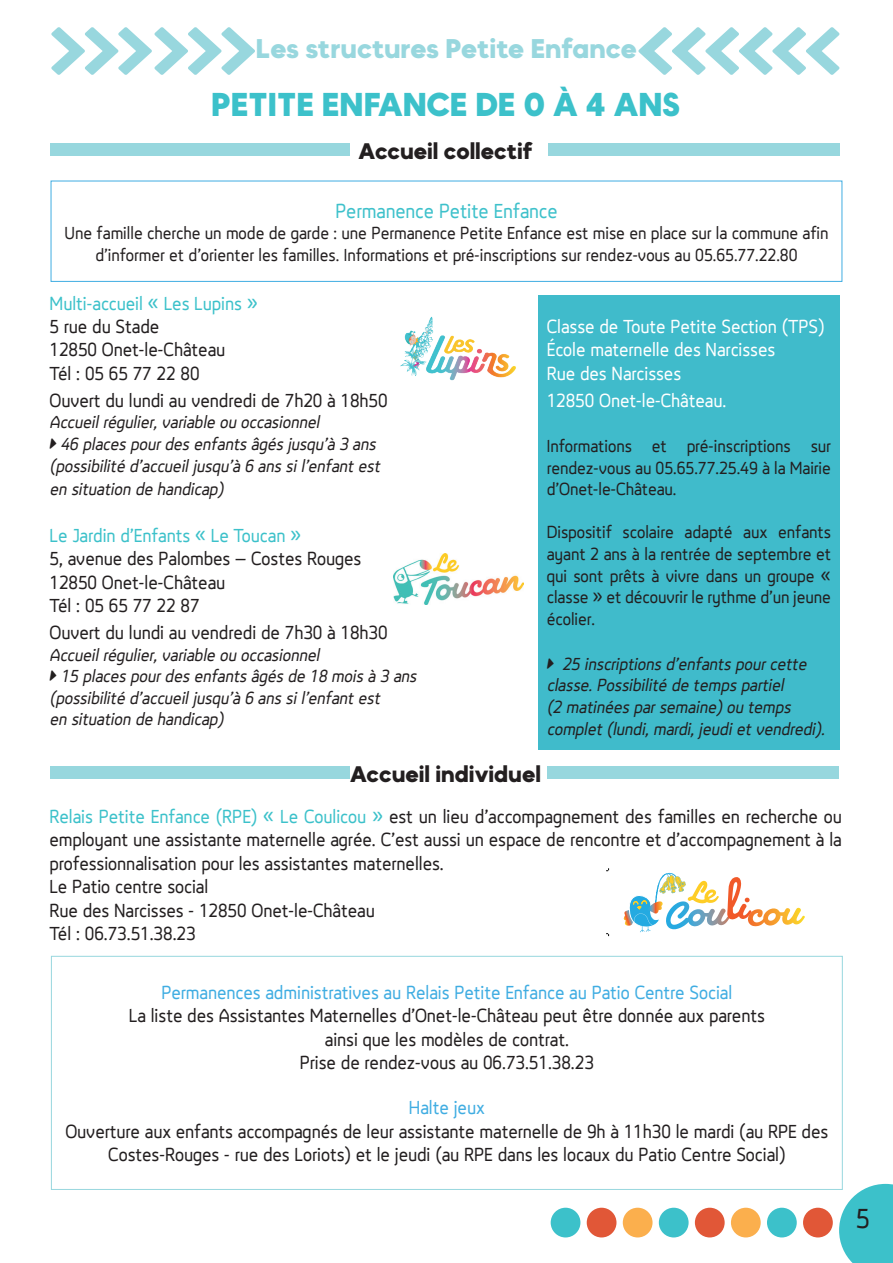
<style>
.page{position:relative;width:893px;height:1263px;background:#fff}
.page>*{position:absolute;margin:0;border:0;box-sizing:border-box;transform-origin:0 0}
.t1{font:700 33px "MADE Okine Sans PERSONALUSE";color:#3cc1ca}
.t2{font:28.5px "LT Reponse";color:#231f20}
.t3{font:700 27px "MADE Okine Sans PERSONALUSE";color:#98d7de}
.t4{font:700 22.5px "MADE Okine Sans PERSONALUSE";color:#231f20}
.t5{font:21px "LT Reponse";color:#3ec1cb}
.t6{font:19.5px/23.4px "LT Reponse";color:#231f20}
.t7{font:19.5px/23.4px "LT Reponse";color:#fff}
.t8{font:19.5px "LT Reponse";color:#40ade2}
.t9{font:19.5px "LT Reponse";color:#3cc1ca}
.t10{font:italic 18px/21.6px "LT Reponse";color:#231f20}
.t11{font:18px/21.6px "LT Reponse";color:#231f20;text-align:justify}
.s1{color:#3cc1ca}
</style>
<div class="page">
<svg style="left:839px;top:1184px;width:54px;height:79px;background:#56c9d1"></svg>
<div style="left:731px;top:1208px;width:30px;height:29px;background:#fbaf4d;border-radius:50%"></div>
<div style="left:623px;top:1208px;width:29px;height:29px;background:#fbaf4d;border-radius:50%"></div>
<div style="left:803px;top:1208px;width:30px;height:29px;background:#e15737;border-radius:50%"></div>
<div style="left:695px;top:1208px;width:30px;height:29px;background:#e15737;border-radius:50%"></div>
<div style="left:587px;top:1208px;width:29px;height:29px;background:#e15737;border-radius:50%"></div>
<div style="left:767px;top:1208px;width:30px;height:29px;background:#3cc1ca;border-radius:50%"></div>
<div style="left:659px;top:1208px;width:30px;height:29px;background:#3cc1ca;border-radius:50%"></div>
<div style="left:551px;top:1208px;width:29px;height:29px;background:#3cc1ca;border-radius:50%"></div>
<div style="left:51px;top:181px;width:791px;height:101px;border:1px solid #40ade2"></div>
<div style="left:538px;top:295px;width:301px;height:454px;background:#40bbcb"></div>
<div style="left:50px;top:143px;width:299px;height:13px;background:#97d7de"></div>
<div style="left:548px;top:143px;width:291px;height:13px;background:#97d7de"></div>
<div style="left:50px;top:766px;width:299px;height:13px;background:#97d7de"></div>
<div style="left:548px;top:766px;width:291px;height:13px;background:#97d7de"></div>
<div style="left:51px;top:956px;width:792px;height:234px;border:1px solid #98d7de"></div>
<svg style="left:51px;top:27px;width:204px;height:48px"></svg>
<svg style="left:638px;top:27px;width:201px;height:48px"></svg>
<img style="left:400px;top:316px;width:116px;height:65px">
<svg style="left:623px;top:873px;width:128px;height:59px"></svg>
<img style="left:394px;top:553px;width:129px;height:51px">
<h3 class="t3" style="left:256px;top:32px;width:382px">Les structures Petite Enfance</h3>
<h1 class="t1" style="left:211px;top:83px;width:470px">PETITE ENFANCE DE 0 À 4 ANS</h1>
<p class="t4" style="left:358px;top:137px;width:176px">Accueil collectif</p>
<p class="t5" style="left:335px;top:196px;width:224px">Permanence Petite Enfance</p>
<p class="t11" style="left:65px;top:222px;width:765px;text-align:center">Une famille cherche un mode de garde : une Permanence Petite Enfance est mise en place sur la commune afin d’informer et d’orienter les familles. Informations et pré-inscriptions sur rendez-vous au 05.65.77.22.80</p>
<p class="t9" style="left:50px;top:289px;width:210px">Multi-accueil « Les Lupins »</p>
<p class="t6" style="left:50px;top:315px;width:177px">5 rue du Stade<br>12850 Onet-le-Château<br>Tél : 05 65 77 22 80</p>
<p class="t6" style="left:50px;top:388px;width:340px">Ouvert du lundi au vendredi de 7h20 à 18h50</p>
<p class="t10" style="left:50px;top:411px;width:276px">Accueilrégulier,variable ouoccasionnel</p>
<p class="t10" style="left:60px;top:433px;width:321px">46 placespourdesenfantsâgésjusqu’à3 ans</p>
<p class="t10" style="left:50px;top:455px;width:336px">(possibilité d’accueiljusqu’à6 anssil’enfantest</p>
<p class="t10" style="left:50px;top:478px;width:180px">ensituationde handicap)</p>
<p class="t9" style="left:50px;top:521px;width:253px">Le Jardin d’Enfants « Le Toucan »</p>
<p class="t6" style="left:50px;top:547px;width:313px">5, avenue des Palombes – Costes Rouges<br>12850 Onet-le-Château<br>Tél : 05 65 77 22 87</p>
<p class="t6" style="left:50px;top:621px;width:340px">Ouvert du lundi au vendredi de 7h30 à 18h30</p>
<p class="t10" style="left:50px;top:644px;width:276px">Accueilrégulier,variable ouoccasionnel</p>
<p class="t10" style="left:60px;top:665px;width:362px">15 placespourdesenfantsâgésde 18 moisà3 ans</p>
<p class="t10" style="left:50px;top:687px;width:336px">(possibilité d’accueiljusqu’à6 anssil’enfantest</p>
<p class="t10" style="left:50px;top:708px;width:180px">ensituationde handicap)</p>
<p class="t7" style="left:547px;top:315px;width:279px">Classe de Toute Petite Section (TPS)<br>École maternelle des Narcisses<br>Rue des Narcisses</p>
<p class="t7" style="left:547px;top:388px;width:181px">12850 Onet-le-Château.</p>
<p class="t11" style="left:547px;top:435px;width:286px">Informations et pré-inscriptions sur rendez-vous au 05.65.77.25.49 à la Mairie d’Onet-le-Château.</p>
<p class="t11" style="left:547px;top:521px;width:286px">Dispositif scolaire adapté aux enfants ayant 2 ans à la rentrée de septembre et qui sont prêts à vivre dans un groupe « classe » et découvrir le rythme d’un jeune écolier.</p>
<p class="t10" style="left:547px;top:653px;width:284px;text-indent:15px">25 inscriptionsd’enfantspourcette classe.Possibilité de tempspartiel<br>(2 matinéesparsemaine)outemps complet(lundi,mardi,jeudietvendredi).</p>
<p class="t4" style="left:350px;top:759px;width:192px">Accueil individuel</p>
<p class="t6" style="left:49px;top:805px;width:794px"><span class="s1">Relais Petite Enfance (RPE) « Le Coulicou »</span> est un lieu d’accompagnement des familles en recherche ou employant une assistante maternelle agrée. C’est aussi un espace de rencontre et d’accompagnement à la professionnalisation pour les assistantes maternelles.<br>Le Patio centre social<br>Rue des Narcisses - 12850 Onet-le-Château<br>Tél : 06.73.51.38.23</p>
<p class="t8" style="left:161px;top:978px;width:572px">Permanences administratives au Relais Petite Enfance au Patio Centre Social</p>
<p class="t6" style="left:129px;top:1004px;width:637px;text-align:center">La liste des Assistantes Maternelles d’Onet-le-Château peut être donnée aux parents ainsi que les modèles de contrat.<br>Prise de rendez-vous au 06.73.51.38.23</p>
<p class="t8" style="left:409px;top:1093px;width:77px">Halte jeux</p>
<p class="t6" style="left:65px;top:1119px;width:764px;text-align:center">Ouverture aux enfants accompagnés de leur assistante maternelle de 9h à 11h30 le mardi (au RPE des<br>Costes-Rouges - rue des Loriots) et le jeudi (au RPE dans les locaux du Patio Centre Social)</p>
<h2 class="t2" style="left:856px;top:1198px;width:15px">5</h2>
</div>
